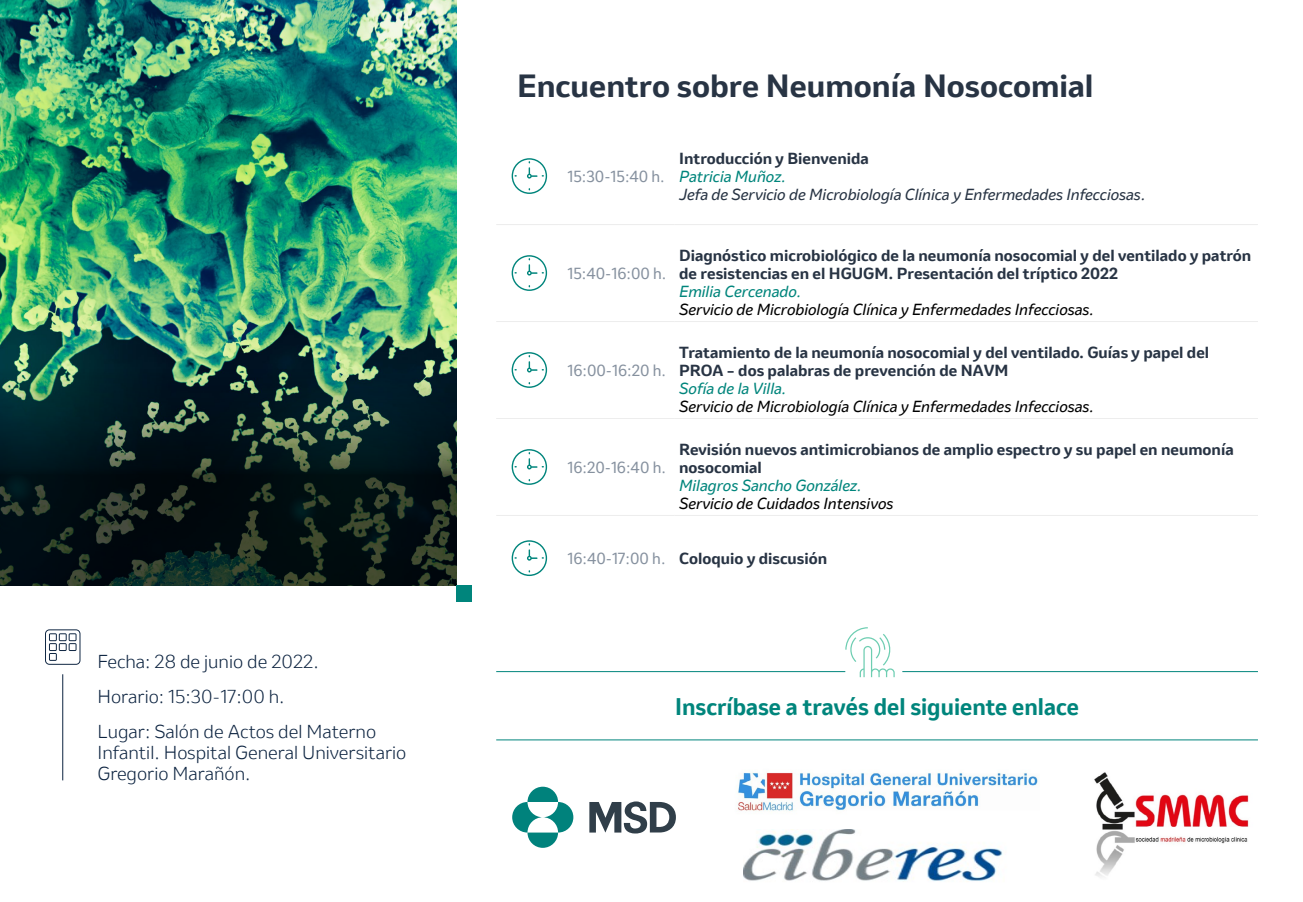
<style>
.page{position:relative;width:1303px;height:902px;background:#fff}
.page>*{position:absolute;margin:0;border:0;box-sizing:border-box;transform-origin:0 0}
.t1{font:700 30px "Invention";color:#283444;scale:1.05 1}
.t2{font:700 22.5px "Invention";color:#00857c}
.t3{font:300 17.5px/35.1px "Invention";color:#0c2340;scale:1.05 1}
.t4{font:700 15px/18px "Invention";color:#283444;scale:1.05 1}
.t5{font:italic 15px "Invention";color:#000;scale:1.05 1}
.t6{font:italic 15px "Invention";color:#00857c;scale:1.05 1}
.t7{font:italic 15px "Invention";color:#283444;scale:1.05 1}
.t8{font:15px "Invention";color:#86919f}
.s1{font-weight:400;color:#86919f}
</style>
<div class="page">
<hr style="left:496px;top:224px;width:63px;height:1px;background:#ededed">
<hr style="left:559px;top:224px;width:115px;height:1px;background:#ededed">
<hr style="left:674px;top:224px;width:583px;height:1px;background:#ededed">
<hr style="left:496px;top:418px;width:63px;height:1px;background:#ededed">
<hr style="left:559px;top:418px;width:115px;height:1px;background:#ededed">
<hr style="left:674px;top:418px;width:583px;height:1px;background:#ededed">
<hr style="left:496px;top:515px;width:63px;height:1px;background:#ededed">
<hr style="left:559px;top:515px;width:115px;height:1px;background:#ededed">
<hr style="left:674px;top:515px;width:583px;height:1px;background:#ededed">
<hr style="left:496px;top:321px;width:63px;height:1px;background:#ededed">
<hr style="left:559px;top:321px;width:115px;height:1px;background:#ededed">
<hr style="left:674px;top:321px;width:583px;height:1px;background:#ededed">
<svg style="left:511px;top:158px;width:36px;height:36px"></svg>
<svg style="left:511px;top:255px;width:36px;height:36px"></svg>
<svg style="left:511px;top:352px;width:36px;height:36px"></svg>
<svg style="left:511px;top:449px;width:36px;height:36px"></svg>
<svg style="left:511px;top:540px;width:36px;height:36px"></svg>
<img style="left:0;top:0;width:456px;height:82px">
<img style="left:0;top:82px;width:456px;height:504px">
<div style="left:456px;top:586px;width:15px;height:16px;background:#00857c"></div>
<svg style="left:45px;top:629px;width:35px;height:36px"></svg>
<hr style="left:62px;top:674px;width:1px;height:106px;background:#0c2340">
<hr style="left:496px;top:739px;width:761px;height:1px;background:#00857c">
<svg style="left:845px;top:627px;width:49px;height:50px"></svg>
<hr style="left:496px;top:671px;width:349px;height:1px;background:#00857c">
<hr style="left:902px;top:671px;width:355px;height:1px;background:#00857c">
<img style="left:738px;top:772px;width:300px;height:40px">
<img style="left:1094px;top:772px;width:155px;height:105px">
<svg style="left:512px;top:787px;width:61px;height:61px"></svg>
<svg style="left:589px;top:801px;width:86px;height:32px"></svg>
<img style="left:743px;top:829px;width:260px;height:52px">
<p class="t3" style="left:97px;top:644px;width:267px">Fecha: 28 de junio de 2022.<br>Horario: 15:30-17:00 h.<br>Lugar: Salón de Actos del Materno</p>
<p class="t3" style="left:97px;top:742px;width:296px;line-height:21px">Infantil. Hospital General Universitario<br>Gregorio Marañón.</p>
<h1 class="t1" style="left:517px;top:65px;width:550px">Encuentro sobre Neumonía Nosocomial</h1>
<p class="t8" style="left:567px;top:166px;width:99px">15:30-15:40 h.</p>
<p class="t4" style="left:679px;top:149px;width:182px">Introducción y Bienvenida</p>
<p class="t6" style="left:679px;top:166px;width:103px">Patricia Muñoz.</p>
<p class="t7" style="left:679px;top:184px;width:446px">Jefa de Servicio de Microbiología Clínica y Enfermedades Infecciosas.</p>
<p class="t8" style="left:567px;top:262px;width:100px">15:40-16:00 h.</p>
<p class="t8" style="left:567px;top:359px;width:100px">16:00-16:20 h.</p>
<p class="t8" style="left:567px;top:456px;width:100px">16:20-16:40 h.</p>
<p class="t4" style="left:679px;top:246px;width:546px">Diagnóstico microbiológico de la neumonía nosocomial y del ventilado y patrón de resistencias en el HGUGM. Presentación del tríptico 2022</p>
<p class="t6" style="left:679px;top:280px;width:118px">Emilia Cercenado.</p>
<p class="t5" style="left:679px;top:298px;width:397px">Servicio de Microbiología Clínica y Enfermedades Infecciosas.</p>
<p class="t4" style="left:679px;top:343px;width:506px">Tratamiento de la neumonía nosocomial y del ventilado. Guías y papel del<br>PROA – dos palabras de prevención de NAVM</p>
<p class="t6" style="left:679px;top:377px;width:104px">Sofía de la Villa.</p>
<p class="t5" style="left:679px;top:395px;width:397px">Servicio de Microbiología Clínica y Enfermedades Infecciosas.</p>
<p class="t4" style="left:679px;top:440px;width:529px">Revisión nuevos antimicrobianos de amplio espectro y su papel en neumonía nosocomial</p>
<p class="t6" style="left:679px;top:474px;width:175px">Milagros Sancho González.</p>
<p class="t5" style="left:679px;top:492px;width:206px">Servicio de Cuidados Intensivos</p>
<p class="t4" style="left:567px;top:549px;width:249px"><span class="s1">16:40-17:00 h.</span> Coloquio y discusión</p>
<h2 class="t2" style="left:675px;top:690px;width:405px">Inscríbase a través del siguiente enlace</h2>
</div>
